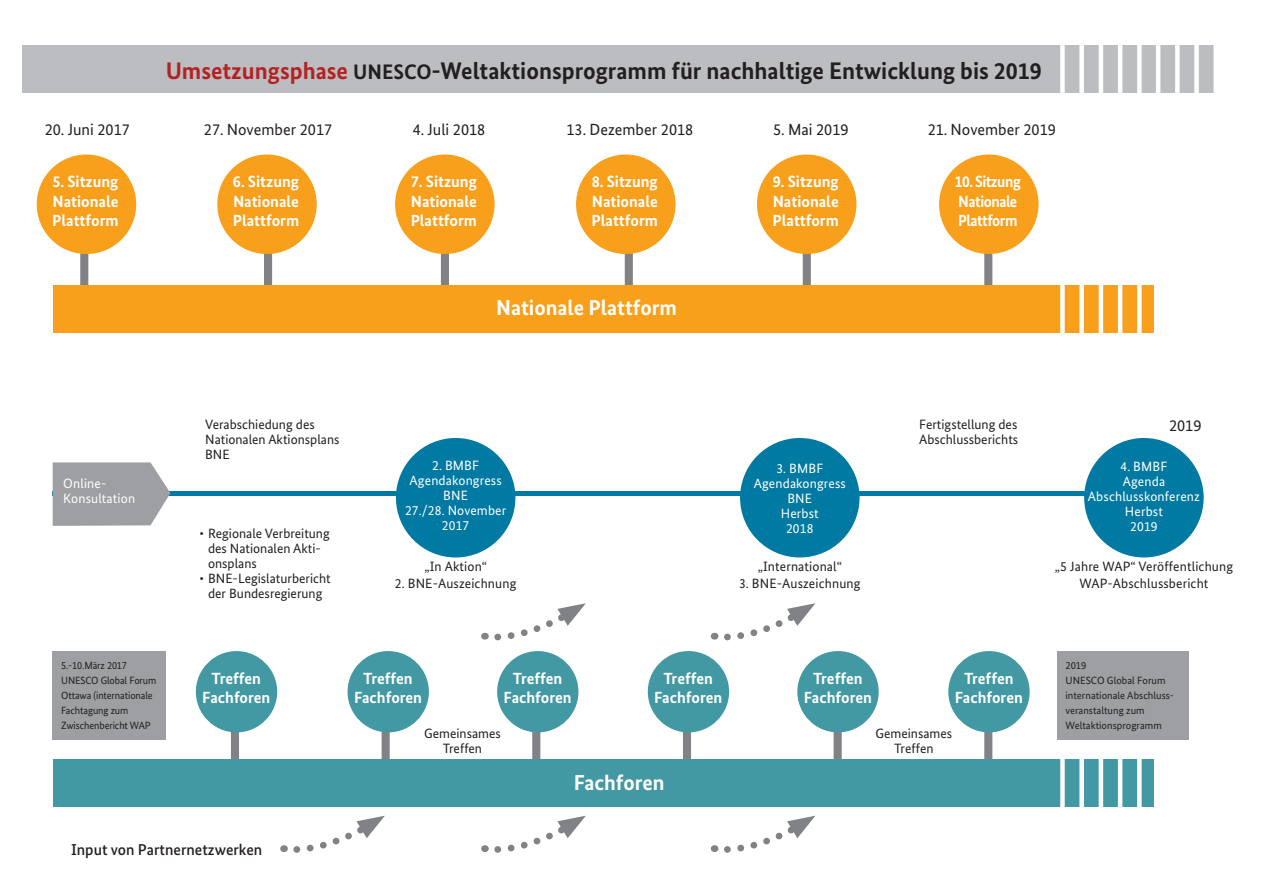
<style>
.page{position:relative;width:1263px;height:893px;background:#fff}
.page>*{position:absolute;margin:0;border:0;box-sizing:border-box;transform-origin:0 0}
.t1{font:700 24px "Bundes Sans";color:#231f20}
.t2{font:700 21.6px "Bundes Sans";color:#fff}
.t3{font:700 16.2px/19.5px "Bundes Sans";color:#fff;text-align:center}
.t4{font:16.2px "Bundes Sans";color:#231f20}
.t5{font:700 16.2px/19.5px "Bundes Sans";letter-spacing:-.03em;color:#fff;scale:.95 1}
.t6{font:500 15.75px "Bundes Sans";color:#231f20}
.t7{font:13.5px/15px "Bundes Sans";color:#231f20;text-align:center}
.t8{font:13.5px/15px "Bundes Sans";letter-spacing:.01em;color:#fff;text-align:center}
.t9{font:10.5px/15px "Bundes Sans";letter-spacing:-.01em;color:#231f20}
.s1{color:#b32223}
.s2{font-size:21px}
</style>
<div class="page">
<div style="left:80px;top:215px;width:8px;height:87px;background:#808285"></div>
<div style="left:37px;top:154px;width:99px;height:100px;background:#f89f1c;border-radius:50%"></div>
<div style="left:264px;top:215px;width:8px;height:87px;background:#808285"></div>
<div style="left:217px;top:154px;width:100px;height:100px;background:#f89f1c;border-radius:50%"></div>
<div style="left:441px;top:215px;width:8px;height:87px;background:#808285"></div>
<div style="left:395px;top:154px;width:100px;height:100px;background:#f89f1c;border-radius:50%"></div>
<div style="left:625px;top:215px;width:8px;height:87px;background:#808285"></div>
<div style="left:576px;top:154px;width:99px;height:100px;background:#f89f1c;border-radius:50%"></div>
<div style="left:803px;top:215px;width:8px;height:87px;background:#808285"></div>
<div style="left:757px;top:154px;width:99px;height:100px;background:#f89f1c;border-radius:50%"></div>
<div style="left:984px;top:215px;width:8px;height:87px;background:#808285"></div>
<div style="left:939px;top:154px;width:99px;height:100px;background:#f89f1c;border-radius:50%"></div>
<div style="left:22px;top:45px;width:1193px;height:48px;background:#bcbdc0"></div>
<div style="left:231px;top:703px;width:8px;height:87px;background:#808285"></div>
<div style="left:382px;top:703px;width:8px;height:87px;background:#808285"></div>
<div style="left:532px;top:703px;width:8px;height:87px;background:#808285"></div>
<div style="left:683px;top:703px;width:8px;height:87px;background:#808285"></div>
<div style="left:834px;top:703px;width:8px;height:87px;background:#808285"></div>
<div style="left:984px;top:703px;width:8px;height:87px;background:#808285"></div>
<div style="left:53px;top:759px;width:1100px;height:47px;background:#4298a3"></div>
<div style="left:53px;top:285px;width:1100px;height:48px;background:#f89f1c"></div>
<div style="left:1060px;top:23px;width:5px;height:794px;background:#fff"></div>
<div style="left:1079px;top:23px;width:5px;height:794px;background:#fff"></div>
<hr style="left:1099px;top:23px;width:4px;height:794px;background:#fff">
<hr style="left:1118px;top:23px;width:4px;height:794px;background:#fff">
<hr style="left:1137px;top:23px;width:4px;height:794px;background:#fff">
<div style="left:53px;top:491px;width:1091px;height:5px;background:#0079a3"></div>
<svg style="left:53px;top:462px;width:117px;height:64px;background:#a6a7aa"></svg>
<div style="left:196px;top:651px;width:81px;height:81px;background:#4298a3;border-radius:50%"></div>
<div style="left:348px;top:651px;width:81px;height:81px;background:#4298a3;border-radius:50%"></div>
<div style="left:497px;top:651px;width:81px;height:81px;background:#4298a3;border-radius:50%"></div>
<div style="left:648px;top:651px;width:81px;height:81px;background:#4298a3;border-radius:50%"></div>
<div style="left:797px;top:651px;width:82px;height:81px;background:#4298a3;border-radius:50%"></div>
<svg style="left:284px;top:816px;width:101px;height:37px"></svg>
<svg style="left:494px;top:816px;width:92px;height:37px"></svg>
<svg style="left:494px;top:603px;width:92px;height:38px"></svg>
<svg style="left:714px;top:816px;width:101px;height:37px"></svg>
<svg style="left:714px;top:603px;width:101px;height:38px"></svg>
<div style="left:948px;top:651px;width:82px;height:81px;background:#4298a3;border-radius:50%"></div>
<hr style="left:1156px;top:23px;width:4px;height:111px;background:#fff">
<hr style="left:1175px;top:23px;width:4px;height:111px;background:#fff">
<div style="left:1194px;top:23px;width:5px;height:111px;background:#fff"></div>
<div style="left:1213px;top:23px;width:5px;height:111px;background:#fff"></div>
<div style="left:396px;top:438px;width:119px;height:119px;background:#0079a3;border-radius:50%"></div>
<div style="left:740px;top:438px;width:119px;height:119px;background:#0079a3;border-radius:50%"></div>
<div style="left:1084px;top:438px;width:120px;height:119px;background:#0079a3;border-radius:50%"></div>
<div style="left:53px;top:651px;width:113px;height:89px;background:#9d9fa2"></div>
<div style="left:1057px;top:651px;width:132px;height:89px;background:#9d9fa2"></div>
<p class="t4" style="left:45px;top:120px;width:87px">20. Juni 2017</p>
<p class="t3" style="left:52px;top:172px;width:68px;text-align:justify">5. Sitzung Nationale Plattform</p>
<h1 class="t1" style="left:166px;top:56px;width:878px"><span class="s1">Umsetzungsphase</span> <span class="s2">UNESCO</span>-Weltaktionsprogramm für nachhaltige Entwicklung bis 2019</h1>
<p class="t4" style="left:204px;top:120px;width:130px">27. November 2017</p>
<p class="t3" style="left:233px;top:172px;width:68px;text-align:justify">6. Sitzung Nationale Plattform</p>
<p class="t4" style="left:413px;top:120px;width:74px">4. Juli 2018</p>
<p class="t3" style="left:411px;top:172px;width:68px;text-align:justify">7. Sitzung Nationale Plattform</p>
<p class="t4" style="left:566px;top:120px;width:128px">13. Dezember 2018</p>
<p class="t3" style="left:592px;top:172px;width:68px;text-align:justify">8. Sitzung Nationale Plattform</p>
<h2 class="t2" style="left:496px;top:294px;width:183px">Nationale Plattform</h2>
<p class="t4" style="left:773px;top:120px;width:77px">5. Mai 2019</p>
<p class="t3" style="left:772px;top:172px;width:68px;text-align:justify">9. Sitzung Nationale Plattform</p>
<p class="t4" style="left:928px;top:120px;width:130px">21. November 2019</p>
<p class="t5" style="left:955px;top:172px;width:71px">10. Sitzung<br>Nationale<br>Plattform</p>
<p class="t8" style="left:63px;top:476px;width:73px;text-align:left">Online-<br>Konsultation</p>
<p class="t7" style="left:205px;top:417px;width:136px;text-align:left">Verabschiedung des<br>Nationalen Aktionsplans<br>BNE</p>
<p class="t7" style="left:919px;top:417px;width:101px;text-align:left">Fertigstellung des<br>Abschlussberichts</p>
<p class="t4" style="left:1169px;top:416px;width:34px">2019</p>
<p class="t8" style="left:405px;top:457px;width:103px">2. BMBF<br>Agendakongress<br>BNE<br>27./28. November<br>2017</p>
<p class="t8" style="left:754px;top:461px;width:94px">3. BMBF<br>Agendakongress<br>BNE<br>Herbst<br>2018</p>
<p class="t8" style="left:1088px;top:459px;width:113px">4. BMBF<br>Agenda<br>Abschlusskonferenz<br>Herbst<br>2019</p>
<p class="t7" style="left:1055px;top:557px;width:180px;line-height:17.1px">„5 Jahre WAP“ Veröffentlichung<br>WAP-Abschlussbericht</p>
<p class="t7" style="left:208px;top:525px;width:123px;text-align:left;text-indent:-9px">• Regionale Verbreitung des Nationalen Akti&shy;onsplans</p>
<p class="t7" style="left:200px;top:570px;width:133px">• BNE-Legislaturbericht der Bundesregierung</p>
<p class="t7" style="left:758px;top:558px;width:86px">„International“</p>
<p class="t7" style="left:739px;top:575px;width:123px">3. BNE-Auszeichnung</p>
<p class="t7" style="left:424px;top:558px;width:64px">„In Aktion“</p>
<p class="t7" style="left:395px;top:575px;width:123px">2. BNE-Auszeichnung</p>
<p class="t9" style="left:61px;top:657px;width:97px">5.-10.März 2017<br>UNESCO Global Forum<br>Ottawa (internationale<br>Fachtagung zum<br>Zwischenbericht WAP</p>
<p class="t9" style="left:1065px;top:657px;width:110px">2019<br>UNESCO Global Forum internationale Abschluss&shy;veranstaltung zum<br>Weltaktionsprogramm</p>
<p class="t3" style="left:202px;top:668px;width:70px">Treffen<br>Fachforen</p>
<p class="t3" style="left:354px;top:668px;width:70px">Treffen<br>Fachforen</p>
<p class="t3" style="left:504px;top:668px;width:70px">Treffen<br>Fachforen</p>
<p class="t3" style="left:654px;top:668px;width:70px">Treffen<br>Fachforen</p>
<p class="t3" style="left:804px;top:668px;width:70px">Treffen<br>Fachforen</p>
<p class="t3" style="left:955px;top:668px;width:70px">Treffen<br>Fachforen</p>
<p class="t7" style="left:424px;top:725px;width:78px">Gemeinsames<br>Treffen</p>
<p class="t7" style="left:875px;top:725px;width:78px">Gemeinsames<br>Treffen</p>
<p class="t6" style="left:71px;top:840px;width:193px">Input von Partnernetzwerken</p>
<h2 class="t2" style="left:574px;top:770px;width:92px">Fachforen</h2>
</div>
